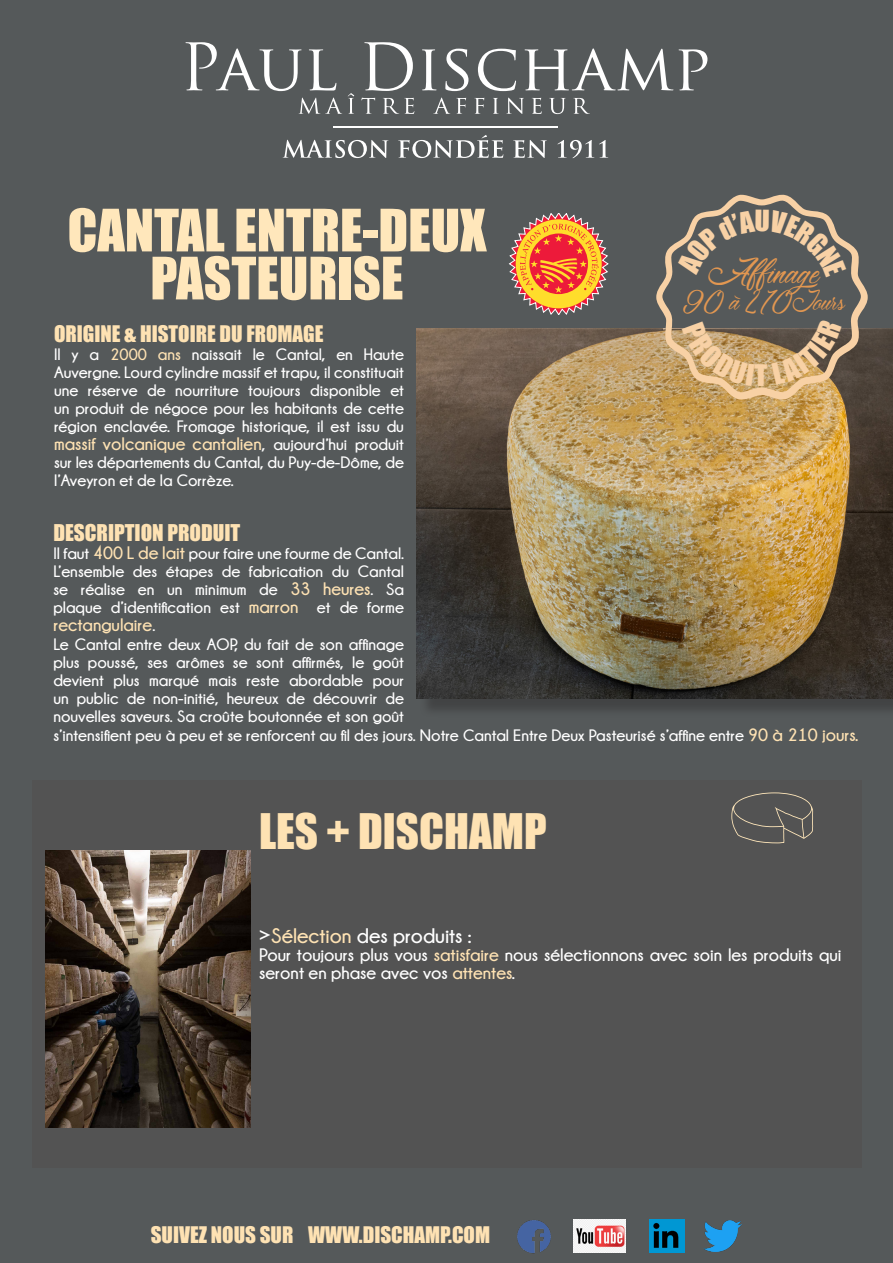
<style>
.page{position:relative;width:893px;height:1263px;background:#55595a}
.page>*{position:absolute;margin:0;border:0;box-sizing:border-box;transform-origin:0 0}
.t1{font:54px/48px "Impact";color:#ffe7bb;text-align:center}
.t2{font:45px "Impact";color:#fee2b3}
.t3{font:29.25px "&Dumpling";color:#e29751}
.t4{font:27.15px "Impact";color:#f8d1a5;scale:1.04 1}
.t5{font:22.35px "&Dumpling";color:#e29751}
.t6{font:21.15px "Impact";color:#fee2b3}
.t7{font:21px "Impact";color:#fee2b3}
.t8{font:700 21px "Champagne&Limousines";color:#fff}
.t9{font:700 18px/18.1px "Champagne&Limousines";color:#fff}
.t10{font:700 18px "Champagne&Limousines";color:#fee2b3}
.t11{font:700 16.5px/18.1px "Champagne&Limousines";color:#fff;text-align:justify}
.s1{color:#fee2b3}
.s2{font-size:16.5px;color:#fff}
.s3{font-size:18px;color:#fee2b3}
</style>
<div class="page">
<svg style="left:185px;top:42px;width:117px;height:49px"></svg>
<svg style="left:309px;top:49px;width:27px;height:42px"></svg>
<svg style="left:364px;top:42px;width:49px;height:49px"></svg>
<svg style="left:422px;top:49px;width:14px;height:41px"></svg>
<svg style="left:445px;top:49px;width:23px;height:42px"></svg>
<svg style="left:478px;top:49px;width:38px;height:42px"></svg>
<svg style="left:525px;top:48px;width:148px;height:42px"></svg>
<svg style="left:679px;top:49px;width:28px;height:41px"></svg>
<svg style="left:299px;top:98px;width:43px;height:16px"></svg>
<svg style="left:348px;top:93px;width:6px;height:21px"></svg>
<svg style="left:361px;top:98px;width:14px;height:16px"></svg>
<svg style="left:383px;top:98px;width:31px;height:16px"></svg>
<svg style="left:433px;top:98px;width:17px;height:16px"></svg>
<svg style="left:456px;top:98px;width:10px;height:16px"></svg>
<svg style="left:474px;top:98px;width:10px;height:16px"></svg>
<svg style="left:493px;top:98px;width:5px;height:16px"></svg>
<svg style="left:506px;top:98px;width:18px;height:16px"></svg>
<svg style="left:532px;top:98px;width:10px;height:16px"></svg>
<svg style="left:549px;top:98px;width:17px;height:16px"></svg>
<svg style="left:573px;top:98px;width:17px;height:16px"></svg>
<hr style="left:333px;top:126px;width:225px;height:1px;background:#fff">
<svg style="left:283px;top:140px;width:105px;height:18px"></svg>
<svg style="left:398px;top:135px;width:105px;height:23px"></svg>
<svg style="left:513px;top:140px;width:34px;height:18px"></svg>
<svg style="left:558px;top:140px;width:50px;height:18px"></svg>
<div style="left:419px;top:331px;width:474px;height:386px;background:#231f20;opacity:.37"></div>
<img style="left:417px;top:329px;width:476px;height:370px">
<svg style="left:509px;top:213px;width:100px;height:101px"></svg>
<img style="left:517px;top:1220px;width:34px;height:33px">
<img style="left:574px;top:1220px;width:52px;height:32px">
<img style="left:650px;top:1220px;width:35px;height:32px">
<img style="left:703px;top:1220px;width:38px;height:31px">
<div style="left:32px;top:780px;width:829px;height:387px;background:#535353"></div>
<svg style="left:731px;top:792px;width:82px;height:51px"></svg>
<img style="left:45px;top:851px;width:206px;height:276px">
<svg style="left:656px;top:195px;width:212px;height:204px"></svg>
<p class="t1" style="left:67px;top:205px;width:420px">CANTAL ENTRE-DEUX<br>PASTEURISE</p>
<p class="t7" style="left:54px;top:317px;width:271px">ORIGINE &amp; HISTOIRE DU FROMAGE</p>
<p class="t11" style="left:54px;top:345px;width:351px">Il y a <span class="s1">2000 ans</span> naissait le Cantal, en Haute Auvergne. Lourd cylindre massif et trapu, il constituait une réserve de nourriture toujours disponible et un produit de négoce pour les habitants de cette région enclavée. Fromage historique, il est issu du</p>
<p class="t10" style="left:54px;top:434px;width:351px">massif volcanique cantalien<span class="s2">, aujourd’hui produit</span></p>
<p class="t11" style="left:54px;top:453px;width:351px">sur les départements du Cantal, du Puy-de-Dôme, de l’Aveyron et de la Corrèze.</p>
<h3 class="t3" style="left:708px;top:257px;width:121px">Affinage</h3>
<h3 class="t5" style="left:683px;top:290px;width:163px">90 à 210Jours</h3>
<h3 class="t4" style="left:754px;top:355px;width:14px">T</h3>
<p class="t6" style="left:53px;top:516px;width:189px">DESCRIPTION PRODUIT</p>
<p class="t11" style="left:53px;top:544px;width:352px">Il faut <span class="s3">400 L de lait</span> pour faire une fourme de Cantal.</p>
<p class="t11" style="left:53px;top:562px;width:352px">L’ensemble des étapes de fabrication du Cantal se réalise en un minimum de <span class="s3">33 heures</span>. Sa plaque d’identification est <span class="s3">marron</span> et de forme</p>
<p class="t10" style="left:53px;top:615px;width:103px">rectangulaire<span class="s2">.</span></p>
<p class="t11" style="left:53px;top:635px;width:807px;text-align:left">Le Cantal entre deux AOP, du fait de son affinage<br>plus poussé, ses arômes se sont affirmés, le goût<br>devient plus marqué mais reste abordable pour<br>un public de non-initié, heureux de découvrir de<br>nouvelles saveurs. Sa croûte boutonnée et son goût<br>s’intensifient peu à peu et se renforcent au fil des jours. Notre Cantal Entre Deux Pasteurisé s’affine entre <span class="s3">90 à 210 jours.</span></p>
<p class="t2" style="left:259px;top:796px;width:289px">LES + DISCHAMP</p>
<p class="t8" style="left:259px;top:924px;width:214px">&gt;<span class="s1">Sélection</span> des produits :</p>
<p class="t9" style="left:259px;top:946px;width:584px">Pour toujours plus vous <span class="s1">satisfaire</span> nous sélectionnons avec soin les produits qui seront en phase avec vos <span class="s1">attentes</span>.</p>
<p class="t7" style="left:151px;top:1218px;width:341px">SUIVEZ NOUS SUR WWW.DISCHAMP.COM</p>
</div>
